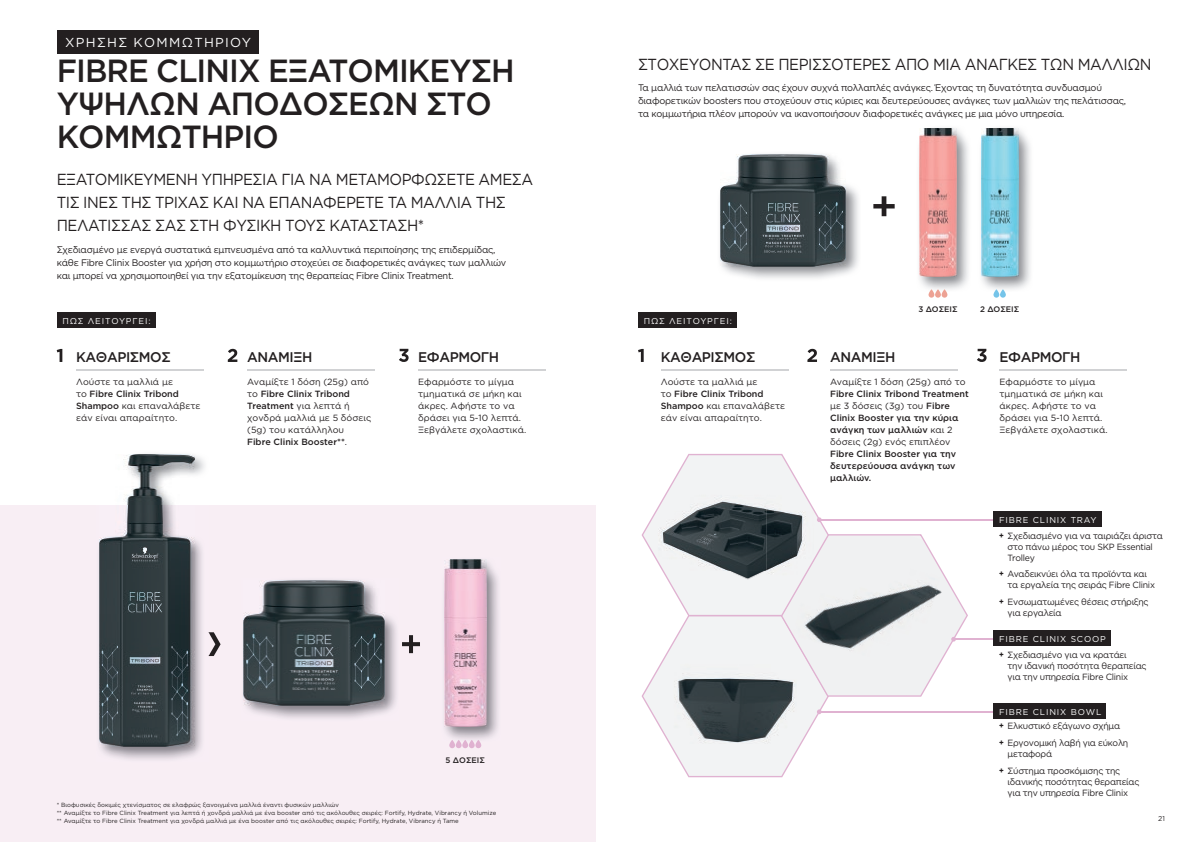
<style>
.page{position:relative;width:1191px;height:842px;background:#fff}
.page>*{position:absolute;margin:0;border:0;box-sizing:border-box;transform-origin:0 0}
.t1{font:500 32px/33px "Gotham";letter-spacing:-.03em;color:#231f20}
.t2{font:16px/23px "Gotham";letter-spacing:-.03em;color:#231f20;scale:.93 1}
.t3{font:500 14px "Gotham";letter-spacing:-.03em;color:#231f20}
.t4{font:13px "Gotham";letter-spacing:.1em;color:#fff}
.t5{font:9.5px/13px "Gotham";letter-spacing:-.03em;color:#231f20}
.t6{font:9px/12px "Gotham";color:#231f20}
.t7{font:9px/11px "Gotham";letter-spacing:-.03em;color:#231f20}
.t8{font:500 9px/12px "Gotham";color:#231f20}
.t9{font:8.5px "Gotham";letter-spacing:.1em;color:#fff}
.t10{font:500 8px "Gotham";color:#231f20}
.t11{font:7px "Gotham";color:#231f20}
.t12{font:6px/8px "Gotham";color:#231f20}
.s1{font-weight:500}
.s2{font-weight:400}
.s3{font-family:"DIN Pro";font-weight:700}
</style>
<div class="page">
<div style="left:0;top:505px;width:595px;height:337px;background:#f8eef4"></div>
<svg style="left:402px;top:635px;width:18px;height:18px"></svg>
<img style="left:444px;top:559px;width:55px;height:181px">
<img style="left:444px;top:559px;width:42px;height:167px">
<img style="left:243px;top:612px;width:154px;height:107px">
<img style="left:244px;top:580px;width:140px;height:126px">
<img style="left:100px;top:456px;width:105px;height:304px">
<svg style="left:208px;top:632px;width:13px;height:24px"></svg>
<img style="left:99px;top:454px;width:96px;height:292px">
<svg style="left:449px;top:740px;width:32px;height:8px"></svg>
<svg style="left:873px;top:196px;width:21px;height:20px"></svg>
<img style="left:721px;top:185px;width:138px;height:94px">
<img style="left:720px;top:154px;width:125px;height:112px">
<img style="left:919px;top:128px;width:50px;height:162px">
<img style="left:919px;top:128px;width:37px;height:149px">
<img style="left:981px;top:128px;width:50px;height:162px">
<img style="left:981px;top:128px;width:37px;height:149px">
<svg style="left:928px;top:289px;width:19px;height:9px"></svg>
<svg style="left:993px;top:289px;width:12px;height:9px"></svg>
<svg style="left:57px;top:349px;width:5px;height:13px"></svg>
<svg style="left:228px;top:349px;width:9px;height:13px"></svg>
<svg style="left:399px;top:349px;width:9px;height:13px"></svg>
<hr style="left:76px;top:369px;width:128px;height:2px;background:#d1d2d4">
<hr style="left:247px;top:369px;width:128px;height:2px;background:#d1d2d4">
<hr style="left:418px;top:369px;width:128px;height:2px;background:#d1d2d4">
<svg style="left:638px;top:349px;width:5px;height:13px"></svg>
<svg style="left:807px;top:349px;width:10px;height:13px"></svg>
<svg style="left:977px;top:349px;width:9px;height:13px"></svg>
<hr style="left:661px;top:369px;width:127px;height:2px;background:#d1d2d4">
<hr style="left:830px;top:369px;width:127px;height:2px;background:#d1d2d4">
<hr style="left:999px;top:369px;width:128px;height:2px;background:#d1d2d4">
<hr style="left:820px;top:711px;width:200px;height:1px;background:#e0b2d1">
<hr style="left:819px;top:519px;width:201px;height:1px;background:#e0b2d1">
<svg style="left:641px;top:454px;width:327px;height:323px"></svg>
<hr style="left:953px;top:639px;width:122px;height:1px;background:#e0b2d1">
<div style="left:57px;top:30px;width:201px;height:23px;background:#231f20"></div>
<div style="left:638px;top:312px;width:98px;height:15px;background:#231f20"></div>
<div style="left:57px;top:312px;width:98px;height:15px;background:#231f20"></div>
<div style="left:993px;top:511px;width:108px;height:15px;background:#231f20"></div>
<div style="left:993px;top:703px;width:113px;height:15px;background:#231f20"></div>
<div style="left:993px;top:631px;width:117px;height:15px;background:#231f20"></div>
<h3 class="t4" style="left:65px;top:35px;width:187px">ΧΡΗΣΗΣ ΚΟΜΜΩΤΗΡΙΟΥ</h3>
<h1 class="t1" style="left:57px;top:54px;width:459px">FIBRE CLINIX ΕΞΑΤΟΜΙΚΕΥΣΗ<br>ΥΨΗΛΩΝ ΑΠΟΔΟΣΕΩΝ ΣΤΟ<br>ΚΟΜΜΩΤΗΡΙΟ</h1>
<h2 class="t2" style="left:57px;top:168px;width:514px">ΕΞΑΤΟΜΙΚΕΥΜΕΝΗ ΥΠΗΡΕΣΙΑ ΓΙΑ ΝΑ ΜΕΤΑΜΟΡΦΩΣΕΤΕ ΑΜΕΣΑ<br>ΤΙΣ ΙΝΕΣ ΤΗΣ ΤΡΙΧΑΣ ΚΑΙ ΝΑ ΕΠΑΝΑΦΕΡΕΤΕ ΤΑ ΜΑΛΛΙΑ ΤΗΣ<br>ΠΕΛΑΤΙΣΣΑΣ ΣΑΣ ΣΤΗ ΦΥΣΙΚΗ ΤΟΥΣ ΚΑΤΑΣΤΑΣΗ*</h2>
<p class="t5" style="left:57px;top:243px;width:451px">Σχεδιασμένο με ενεργά συστατικά εμπνευσμένα από τα καλλυντικά περιποίησης της επιδερμίδας, κάθε Fibre Clinix Booster για χρήση στο κομμωτήριο στοχεύει σε διαφορετικές ανάγκες των μαλλιών και μπορεί να χρησιμοποιηθεί για την εξατομίκευση της θεραπείας Fibre Clinix Treatment.</p>
<h2 class="t2" style="left:638px;top:52px;width:554px">ΣΤΟΧΕΥΟΝΤΑΣ ΣΕ ΠΕΡΙΣΣΟΤΕΡΕΣ ΑΠΟ ΜΙΑ ΑΝΑΓΚΕΣ ΤΩΝ ΜΑΛΛΙΩΝ</h2>
<p class="t5" style="left:638px;top:81px;width:489px">Τα μαλλιά των πελατισσών σας έχουν συχνά πολλαπλές ανάγκες. Έχοντας τη δυνατότητα συνδυασμού διαφορετικών boosters που στοχεύουν στις κύριες και δευτερεύουσες ανάγκες των μαλλιών της πελάτισσας, τα κομμωτήρια πλέον μπορούν να ικανοποιήσουν διαφορετικές ανάγκες με μια μόνο υπηρεσία.</p>
<p class="t10" style="left:918px;top:304px;width:41px">3 ΔΟΣΕΙΣ</p>
<p class="t10" style="left:980px;top:304px;width:41px">2 ΔΟΣΕΙΣ</p>
<p class="t9" style="left:62px;top:315px;width:90px">ΠΩΣ ΛΕΙΤΟΥΡΓΕΙ:</p>
<p class="t9" style="left:643px;top:315px;width:90px">ΠΩΣ ΛΕΙΤΟΥΡΓΕΙ:</p>
<h3 class="t3" style="left:76px;top:348px;width:96px">ΚΑΘΑΡΙΣΜΟΣ</h3>
<h3 class="t3" style="left:247px;top:348px;width:67px">ΑΝΑΜΙΞΗ</h3>
<h3 class="t3" style="left:418px;top:348px;width:83px">ΕΦΑΡΜΟΓΗ</h3>
<p class="t6" style="left:76px;top:375px;width:126px">Λούστε τα μαλλιά με<br>το <span class="s1">Fibre Clinix Tribond<br>Shampoo</span> και επαναλάβετε εάν είναι απαραίτητο.</p>
<p class="t6" style="left:247px;top:375px;width:126px">Αναμίξτε 1 δόση (25g) από το <span class="s1">Fibre Clinix Tribond<br>Treatment</span> για λεπτά ή χονδρά μαλλιά με 5 δόσεις (5g) του κατάλληλου<br><span class="s1">Fibre Clinix Booster**</span>.</p>
<p class="t6" style="left:418px;top:375px;width:109px">Εφαρμόστε το μίγμα τμηματικά σε μήκη και άκρες. Αφήστε το να δράσει για 5-10 λεπτά.<br>Ξεβγάλετε σχολαστικά.</p>
<p class="t10" style="left:445px;top:755px;width:41px">5 ΔΟΣΕΙΣ</p>
<p class="t12" style="left:57px;top:801px;width:441px">* Βιοφυσικές δοκιμές χτενίσματος σε ελαφρώς ξανοιγμένα μαλλιά έναντι φυσικών μαλλιών<br>** Αναμίξτε το Fibre Clinix Treatment για λεπτά ή χονδρά μαλλιά με ένα booster από τις ακόλουθες σειρές: Fortify, Hydrate, Vibrancy ή Volumize ** Αναμίξτε το Fibre Clinix Treatment για χονδρά μαλλιά με ένα booster από τις ακόλουθες σειρές: Fortify, Hydrate, Vibrancy ή Tame</p>
<h3 class="t3" style="left:661px;top:348px;width:96px">ΚΑΘΑΡΙΣΜΟΣ</h3>
<h3 class="t3" style="left:830px;top:348px;width:67px">ΑΝΑΜΙΞΗ</h3>
<h3 class="t3" style="left:999px;top:348px;width:83px">ΕΦΑΡΜΟΓΗ</h3>
<p class="t6" style="left:661px;top:375px;width:126px">Λούστε τα μαλλιά με<br>το <span class="s1">Fibre Clinix Tribond<br>Shampoo</span> και επαναλάβετε εάν είναι απαραίτητο.</p>
<p class="t6" style="left:830px;top:375px;width:137px">Αναμίξτε 1 δόση (25g) από το</p>
<p class="t8" style="left:830px;top:387px;width:140px">Fibre Clinix Tribond Treatment <span class="s2">με 3 δόσεις (3g) του</span> Fibre<br>Clinix Booster για την κύρια ανάγκη των μαλλιών <span class="s2">και 2 δόσεις (2g) ενός επιπλέον</span></p>
<p class="t8" style="left:830px;top:447px;width:127px;text-align:justify">Fibre Clinix Booster για την δευτερεύουσα ανάγκη των μαλλιών.</p>
<p class="t6" style="left:999px;top:375px;width:109px">Εφαρμόστε το μίγμα τμηματικά σε μήκη και άκρες. Αφήστε το να δράσει για 5-10 λεπτά.<br>Ξεβγάλετε σχολαστικά.</p>
<p class="t9" style="left:999px;top:514px;width:99px">FIBRE CLINIX TRAY</p>
<p class="t7" style="left:1007px;top:530px;width:157px;text-indent:-9px"><span class="s3">+</span> Σχεδιασμένο για να ταιριάζει άριστα στο πάνω μέρος του SKP Essential<br>Trolley</p>
<p class="t7" style="left:1007px;top:568px;width:149px;text-indent:-9px"><span class="s3">+</span> Αναδεικνύει όλα τα προϊόντα και τα εργαλεία της σειράς Fibre Clinix</p>
<p class="t7" style="left:1007px;top:596px;width:142px;text-indent:-9px"><span class="s3">+</span> Ενσωματωμένες θέσεις στήριξης για εργαλεία</p>
<p class="t9" style="left:999px;top:634px;width:108px">FIBRE CLINIX SCOOP</p>
<p class="t7" style="left:1007px;top:649px;width:140px;text-indent:-9px"><span class="s3">+</span> Σχεδιασμένο για να κρατάει<br>την ιδανική ποσότητα θεραπείας για την υπηρεσία Fibre Clinix</p>
<p class="t9" style="left:999px;top:706px;width:104px">FIBRE CLINIX BOWL</p>
<p class="t7" style="left:999px;top:718px;width:131px;line-height:16.7px"><span class="s3">+</span> Ελκυστικό εξάγωνο σχήμα<br><span class="s3">+</span> Εργονομική λαβή για εύκολη</p>
<p class="t7" style="left:999px;top:745px;width:122px;line-height:16.7px;text-indent:9px">μεταφορά<br><span class="s3">+</span> Σύστημα προσκόμισης της</p>
<p class="t7" style="left:1007px;top:776px;width:133px">ιδανικής ποσότητας θεραπείας για την υπηρεσία Fibre Clinix</p>
<p class="t11" style="left:1158px;top:814px;width:8px">21</p>
</div>
